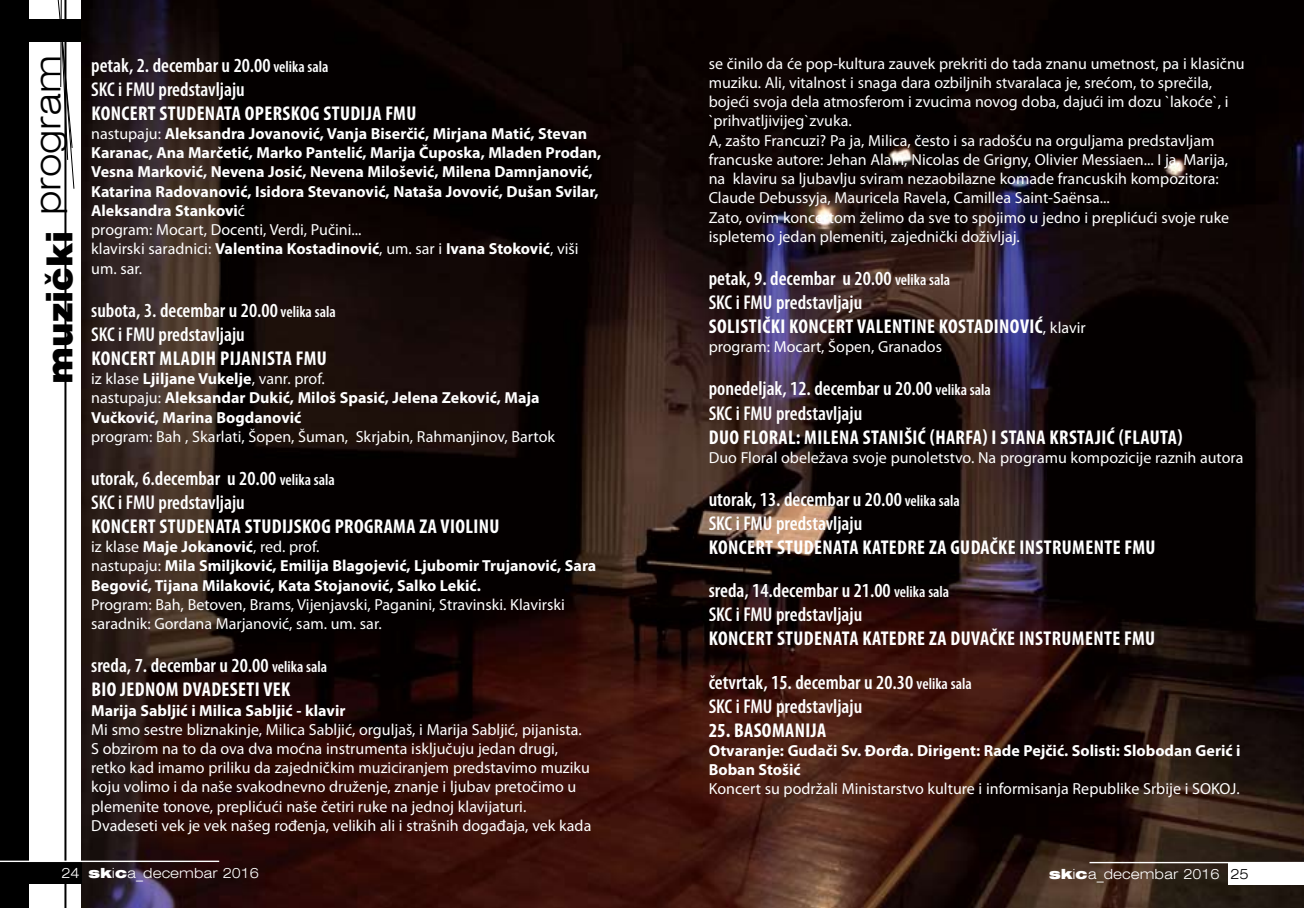
<style>
.page{position:relative;width:1304px;height:908px;background:#fff}
.page>*{position:absolute;margin:0;border:0;box-sizing:border-box;transform-origin:0 0}
.t1{font:900 36px "Swiss 721 BT";color:#000}
.t2{font:600 condensed 20px/24px "Myriad Pro";color:#fff}
.t3{font:700 condensed 20px/43.2px "Myriad Pro";letter-spacing:.02em;color:#fff}
.t4{font:16px/19.2px "Myriad Pro";color:#fff}
.t5{font:700 16px/19.2px "Myriad Pro";color:#fff}
.t6{font:300 expanded 14px "Swiss 721 BT";color:#fff}
.s1{font-size:16px}
.s2{font-weight:700}
.s3{font-weight:400;font-stretch:normal;font-size:16px}
.s4{font-weight:600}
.s5{font-weight:600;font-size:16px}
.s6{font-weight:400}
.s7{font-weight:900}
.s8{color:#000}
</style>
<div class="page">
<img style="left:82px;top:0;width:1222px;height:907px">
<hr style="left:64px;top:0;width:2px;height:907px;background:#000">
<div style="left:0;top:0;width:28px;height:907px;background:#000"></div>
<div style="left:9px;top:19px;width:71px;height:23px;background:#000"></div>
<svg style="left:57px;top:0;width:18px;height:189px"></svg>
<hr style="left:60px;top:0;width:2px;height:87px;background:#000">
<div style="left:0;top:860px;width:82px;height:23px;background:#000"></div>
<hr style="left:0;top:860px;width:219px;height:1px;background:#fff">
<div style="left:1228px;top:862px;width:76px;height:22px;background:#fff"></div>
<hr style="left:1089px;top:861px;width:215px;height:1px;background:#fff">
<p class="t4" style="left:709px;top:53px;width:537px">se činilo da će pop-kultura zauvek prekriti do tada znanu umetnost, pa i klasičnu muziku. Ali, vitalnost i snaga dara ozbiljnih stvaralaca je, srećom, to sprečila, bojeći svoja dela atmosferom i zvucima novog doba, dajući im dozu `lakoće`, i `prihvatljivijeg`zvuka.<br>A, zašto Francuzi? Pa ja, Milica, često i sa radošću na orguljama predstavljam francuske autore: Jehan Alain, Nicolas de Grigny, Olivier Messiaen... I ja, Marija, na klaviru sa ljubavlju sviram nezaobilazne komade francuskih kompozitora:<br>Claude Debussyja, Mauricela Ravela, Camillea Saint-Saënsa...<br>Zato, ovim koncertom želimo da sve to spojimo u jedno i preplićući svoje ruke ispletemo jedan plemeniti, zajednički doživljaj.</p>
<p class="t2" style="left:709px;top:266px;width:379px">petak, 9. decembar u 20.00 <span class="s1">velika sala<br></span>SKC i FMU predstavljaju<br><span class="s2">SOLISTIČKI KONCERT VALENTINE KOSTADINOVIĆ</span><span class="s3">, klavir</span></p>
<p class="t4" style="left:709px;top:337px;width:235px">program: Mocart, Šopen, Granados</p>
<p class="t2" style="left:709px;top:376px;width:284px">ponedeljak, 12. decembar u 20.00 <span class="s1">velika sala<br></span>SKC i FMU predstavljaju</p>
<p class="t3" style="left:709px;top:414px;width:475px">DUO FLORAL: MILENA STANIŠIĆ (HARFA) I STANA KRSTAJIĆ (FLAUTA)</p>
<p class="t4" style="left:709px;top:447px;width:536px">Duo Floral obeležava svoje punoletstvo. Na programu kompozicije raznih autora</p>
<p class="t2" style="left:709px;top:487px;width:253px">utorak, 13. decembar u 20.00 <span class="s1">velika sala<br></span>SKC i FMU predstavljaju</p>
<p class="t3" style="left:709px;top:525px;width:448px">KONCERT STUDENATA KATEDRE ZA GU DAČKE INSTRUMENTE FMU <span class="s4">sreda, 14.decembar u 21.00</span> <span class="s5">velika sala</span></p>
<p class="t2" style="left:709px;top:602px;width:155px">SKC i FMU predstavljaju</p>
<p class="t3" style="left:709px;top:616px;width:448px">KONCERT STUDENATA KATEDRE ZA DUVAČKE INSTRUMENTE FMU <span class="s4">četvrtak, 15. decembar u 20.30</span> <span class="s5">velika sala</span></p>
<p class="t2" style="left:709px;top:693px;width:155px">SKC i FMU predstavljaju</p>
<p class="t3" style="left:709px;top:707px;width:65px">25. BASOMAN</p>
<p class="t3" style="left:805px;top:707px;width:15px">IJA</p>
<p class="t5" style="left:709px;top:740px;width:533px">Otvaranje: Gudači Sv. Đorđa. Dirigent: Rade Pejčić. Solisti: Slobodan Gerić i<br>Boban Stošić</p>
<p class="t4" style="left:709px;top:778px;width:532px">Koncert su podržali Ministarstvo kulture i informisanja Republike Srbije i SOKOJ.</p>
<h1 class="t1" style="left:38px;top:384px;width:330px;rotate:-90deg">muzi~ki <sup>program</sup></h1>
<p class="t2" style="left:91px;top:53px;width:239px">petak, 2. decembar u 20.00 <span class="s1">velika sala<br></span>SKC i FMU predstavljaju</p>
<p class="t3" style="left:91px;top:91px;width:327px">KONCERT STUDENATA OPERSKOG STUDIJA FMU</p>
<p class="t5" style="left:91px;top:123px;width:512px"><span class="s6">nastupaju:</span> Aleksandra Jovanović, Vanja Biserčić, Mirjana Matić, Stevan Karanac, Ana Marčetić, Marko Pantelić, Marija Čuposka, Mladen Prodan, Vesna Marković, Nevena Josić, Nevena Milošević, Milena Damnjanović, Katarina Radovanović, Isidora Stevanović, Nataša Jovović, Dušan Svilar, Aleksandra Stankovi<span class="s6">ć<br>program: Mocart, Docenti, Verdi, Pučini...<br>klavirski saradnici:</span> Valentina Kostadinović<span class="s6">, um. sar i</span> Ivana Stoković<span class="s6">, viši um. sar.</span></p>
<p class="t2" style="left:91px;top:298px;width:246px">subota, 3. decembar u 20.00 <span class="s1">velika sala<br></span>SKC i FMU predstavljaju</p>
<p class="t3" style="left:91px;top:336px;width:237px">KONCERT MLADIH PIJANISTA FMU</p>
<p class="t5" style="left:91px;top:368px;width:450px"><span class="s6">iz klase</span> Ljiljane Vukelje<span class="s6">, vanr. prof.<br>nastupaju:</span> Aleksandar Dukić, Miloš Spasić, Jelena Zeković, Maja<br>Vučković, Marina Bogdanović</p>
<p class="t4" style="left:91px;top:426px;width:465px">program: Bah , Skarlati, Šopen, Šuman, Skrjabin, Rahmanjinov, Bartok</p>
<p class="t2" style="left:91px;top:466px;width:245px">utorak, 6.decembar u 20.00 <span class="s1">velika sala<br></span>SKC i FMU predstavljaju</p>
<p class="t3" style="left:91px;top:504px;width:407px">KONCERT STUDENATA STUDIJSKOG PROGRAMA ZA VIOLI NU</p>
<p class="t5" style="left:91px;top:536px;width:507px"><span class="s6">iz klase</span> Maje Jokanović<span class="s6">, red. prof.<br>nastupaju:</span> Mila Smiljković, Emilija Blagojević, Ljubomir Trujanović, Sara<br>Begović, Tijana Milaković, Kata Stojanović, Salko Lekić.</p>
<p class="t4" style="left:91px;top:594px;width:475px">Program: Bah, Betoven, Brams, Vijenjavski, Paganini, Stravinski. Klavirski saradnik: Gordana Marjanović, sam. um. sar.</p>
<p class="t2" style="left:91px;top:653px;width:237px">sreda, 7. decembar u 20.00 <span class="s1">velika sala<br></span><span class="s2">BIO JEDNOM DVADESETI VEK</span></p>
<p class="t5" style="left:91px;top:699px;width:256px">Marija Sabljić i Milica Sabljić - klavir</p>
<p class="t4" style="left:91px;top:719px;width:502px">Mi smo sestre bliznakinje, Milica Sabljić, orguljaš, i Marija Sabljić, pijanista.<br>S obzirom na to da ova dva moćna instrumenta isključuju jedan drugi, retko kad imamo priliku da zajedničkim muziciranjem predstavimo muziku koju volimo i da naše svakodnevno druženje, znanje i ljubav pretočimo u plemenite tonove, preplićući naše četiri ruke na jednoj klavijaturi.<br>Dvadeseti vek je vek našeg rođenja, velikih ali i strašnih događaja, vek kada</p>
<p class="t6" style="left:61px;top:864px;width:199px">24 <span class="s7">sk</span>i<span class="s7">c</span>a_decembar 2016</p>
<p class="t6" style="left:1049px;top:865px;width:201px"><span class="s7">sk</span>i<span class="s7">c</span>a_decembar 2016 <span class="s8">25</span></p>
</div>
